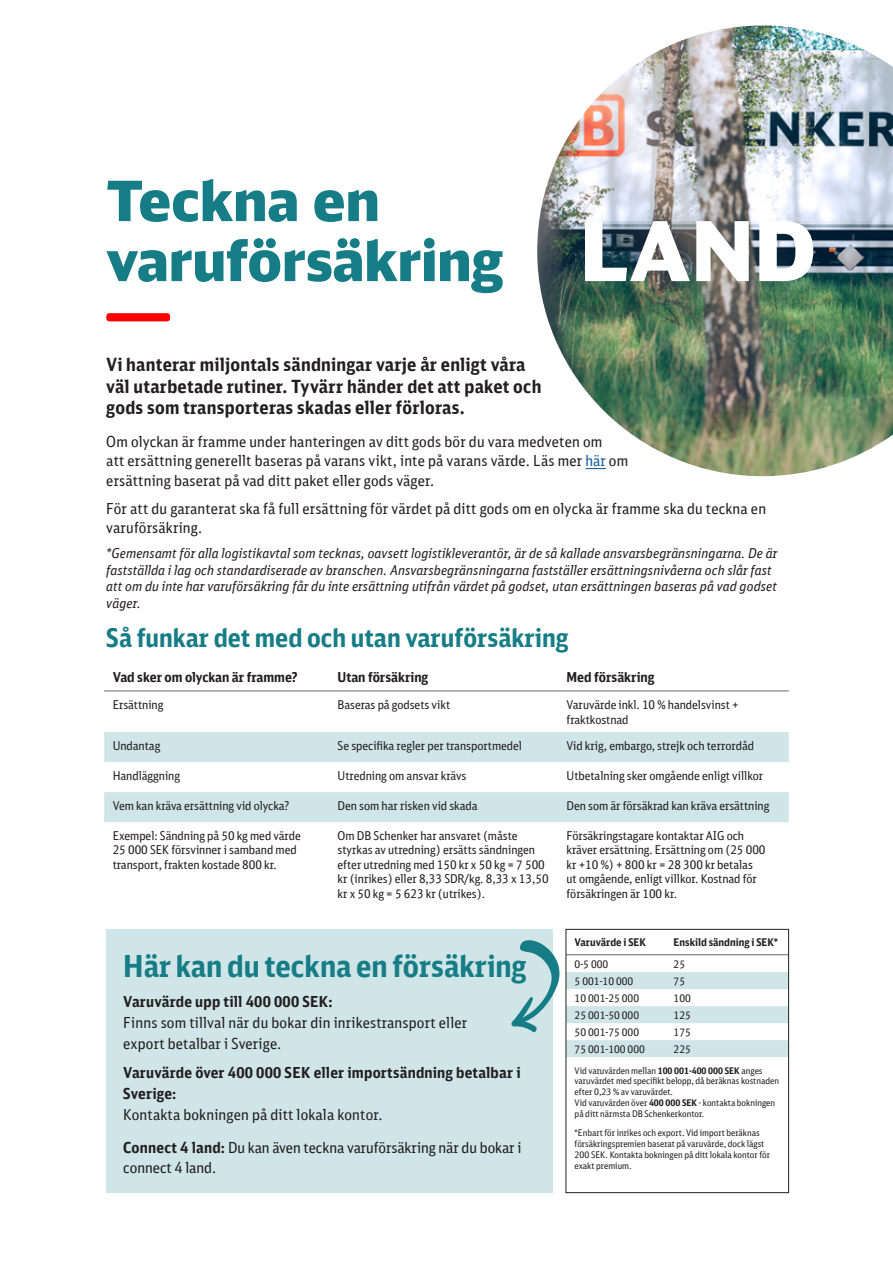
<style>
.page{position:relative;width:893px;height:1263px;background:#fff}
.page>*{position:absolute;margin:0;border:0;box-sizing:border-box;transform-origin:0 0}
.t1{font:900 82.5px "DB Head";color:#fff}
.t2{font:900 55.5px/60px "DB Head";color:#167d86}
.t3{font:700 30px "DB Sans Cond";color:#167d86}
.Ingress{font:700 25.5px "DB Sans Cond";color:#167d86}
.Ingress-2{font:700 18px/21.6px "DB Sans Cond";letter-spacing:.015em;color:#231f20}
.Brödtext{font:15px/19.5px "DB Sans Cond";letter-spacing:.015em;color:#231f20}
.Brödtext-2{font:700 15px/21px "DB Sans Cond";letter-spacing:.015em;color:#231f20}
.Brödtext-3{font:italic 13.5px/16.5px "DB Sans Cond";letter-spacing:.015em;color:#231f20}
.t4{font:700 13.5px "DB Sans Cond";color:#231f20}
.t5{font:12px/14.4px "DB Sans Cond";color:#231f20}
.t6{font:10.5px "DB Sans Cond";color:#231f20}
.t7{font:700 10.5px "DB Sans Cond";color:#231f20}
.t8{font:9px/10.8px "DB Sans Cond";color:#231f20}
.s1{color:#175d9e}
.s2{font-weight:700}
.s3{font-weight:400}
</style>
<div class="page">
<img style="left:537px;top:26px;width:356px;height:450px">
<svg style="left:586px;top:468px;width:20px;height:1px"></svg>
<svg style="left:104px;top:732px;width:685px;height:90px;fill:#d0e5e7"></svg>
<hr style="left:104px;top:690px;width:225px;height:1px;background:#666">
<hr style="left:329px;top:690px;width:229px;height:1px;background:#666">
<hr style="left:558px;top:690px;width:231px;height:1px;background:#666">
<div style="left:106px;top:929px;width:447px;height:264px;background:#d0e5e7"></div>
<div style="left:106px;top:313px;width:64px;height:8px;background:#f00;border-radius:3px"></div>
<div style="left:566px;top:929px;width:223px;height:264px;border:1px solid #231f20"></div>
<svg style="left:511px;top:938px;width:277px;height:119px"></svg>
<p class="t2" style="left:106px;top:169px;width:398px">Teckna en varuförsäkring</p>
<p class="t1" style="left:580px;top:198px;width:238px">LAND</p>
<p class="Ingress-2" style="left:106px;top:354px;width:437px">Vi hanterar miljontals sändningar varje år enligt våra väl utarbetade rutiner. Tyvärr händer det att paket och gods som transporteras skadas eller förloras.</p>
<p class="Brödtext" style="left:106px;top:431px;width:523px">Om olyckan är framme under hanteringen av ditt gods bör du vara medveten om<br>att ersättning generellt baseras på varans vikt, inte på varans värde. Läs mer <span class="s1">här</span> om ersättning baserat på vad ditt paket eller gods väger.</p>
<p class="Brödtext" style="left:106px;top:498px;width:661px">För att du garanterat ska få full ersättning för värdet på ditt gods om en olycka är framme ska du teckna en varuförsäkring.</p>
<p class="Brödtext-3" style="left:106px;top:545px;width:672px">*Gemensamt för alla logistikavtal som tecknas, oavsett logistikleverantör, är de så kallade ansvarsbegränsningarna. De är fastställda i lag och standardiserade av branschen. Ansvarsbegränsningarna fastställer ersättningsnivåerna och slår fast att om du inte har varuförsäkring får du inte ersättning utifrån värdet på godset, utan ersättningen baseras på vad godset väger.</p>
<p class="Ingress" style="left:106px;top:622px;width:464px">Så funkar det med och utan varuförsäkring</p>
<p class="t4" style="left:113px;top:669px;width:186px">Vad sker om olyckan är framme?</p>
<p class="t4" style="left:338px;top:669px;width:92px">Utan försäkring</p>
<p class="t4" style="left:567px;top:669px;width:89px">Med försäkring</p>
<p class="t5" style="left:113px;top:697px;width:52px">Ersättning</p>
<p class="t5" style="left:338px;top:697px;width:114px">Baseras på godsets vikt</p>
<p class="t5" style="left:567px;top:697px;width:174px">Varuvärde inkl. 10 % handelsvinst + fraktkostnad</p>
<p class="t5" style="left:113px;top:738px;width:49px">Undantag</p>
<p class="t5" style="left:338px;top:738px;width:186px">Se specifika regler per transportmedel</p>
<p class="t5" style="left:567px;top:738px;width:189px">Vid krig, embargo, strejk och terrordåd</p>
<p class="t5" style="left:113px;top:768px;width:69px">Handläggning</p>
<p class="t5" style="left:338px;top:768px;width:130px">Utredning om ansvar krävs</p>
<p class="t5" style="left:567px;top:768px;width:198px">Utbetalning sker omgående enligt villkor</p>
<p class="t5" style="left:113px;top:798px;width:178px">Vem kan kräva ersättning vid olycka?</p>
<p class="t5" style="left:338px;top:798px;width:141px">Den som har risken vid skada</p>
<p class="t5" style="left:567px;top:798px;width:204px">Den som är försäkrad kan kräva ersättning</p>
<p class="t5" style="left:113px;top:828px;width:190px">Exempel: Sändning på 50 kg med värde<br>25 000 SEK försvinner i samband med transport, frakten kostade 800 kr.</p>
<p class="t5" style="left:338px;top:828px;width:213px">Om DB Schenker har ansvaret (måste styrkas av utredning) ersätts sändningen efter utredning med 150 kr x 50 kg = 7 500 kr (inrikes) eller 8,33 SDR/kg. 8,33 x 13,50 kr x 50 kg = 5 623 kr (utrikes).</p>
<p class="t5" style="left:567px;top:828px;width:200px">Försäkringstagare kontaktar AIG och kräver ersättning. Ersättning om (25 000 kr +10 %) + 800 kr = 28 300 kr betalas ut omgående, enligt villkor. Kostnad för försäkringen är 100 kr.</p>
<p class="t3" style="left:123px;top:948px;width:405px">Här kan du teckna en försäkring</p>
<p class="Brödtext" style="left:123px;top:991px;width:345px;line-height:21px"><span class="s2">Varuvärde upp till 400 000 SEK:<br></span>Finns som tillval när du bokar din inrikestransport eller export betalbar i Sverige.</p>
<p class="Brödtext-2" style="left:123px;top:1061px;width:399px">Varuvärde över 400 000 SEK eller importsändning betalbar i<br>Sverige:<br><span class="s3">Kontakta bokningen på ditt lokala kontor.</span></p>
<p class="Brödtext" style="left:123px;top:1138px;width:400px"><span class="s2">Connect 4 land:</span> Du kan även teckna varuförsäkring när du bokar i connect 4 land.</p>
<p class="t7" style="left:575px;top:936px;width:73px">Varuvärde i SEK</p>
<p class="t7" style="left:674px;top:936px;width:106px">Enskild sändning i SEK*</p>
<p class="t6" style="left:575px;top:957px;width:35px">0-5 000</p>
<p class="t6" style="left:674px;top:957px;width:13px">25</p>
<p class="t6" style="left:575px;top:974px;width:60px">5 001-10 000</p>
<p class="t6" style="left:674px;top:974px;width:13px">75</p>
<p class="t6" style="left:575px;top:991px;width:66px">10 001-25 000</p>
<p class="t6" style="left:674px;top:991px;width:19px">100</p>
<p class="t6" style="left:575px;top:1008px;width:66px">25 001-50 000</p>
<p class="t6" style="left:674px;top:1008px;width:19px">125</p>
<p class="t6" style="left:575px;top:1025px;width:66px">50 001-75 000</p>
<p class="t6" style="left:674px;top:1025px;width:19px">175</p>
<p class="t6" style="left:575px;top:1042px;width:72px">75 001-100 000</p>
<p class="t6" style="left:674px;top:1042px;width:19px">225</p>
<p class="t8" style="left:575px;top:1065px;width:206px">Vid varuvärden mellan <span class="s2">100 001-400 000 SEK</span> anges varuvärdet med specifikt belopp, då beräknas kostnaden efter 0,23 % av varuvärdet.<br>Vid varuvärden över <span class="s2">400 000 SEK</span> - kontakta bokningen på ditt närmsta DB Schenkerkontor.</p>
<p class="t8" style="left:575px;top:1127px;width:197px">*Enbart för inrikes och export. Vid import beräknas försäkringspremien baserat på varuvärde, dock lägst 200 SEK. Kontakta bokningen på ditt lokala kontor för exakt premium.</p>
</div>
